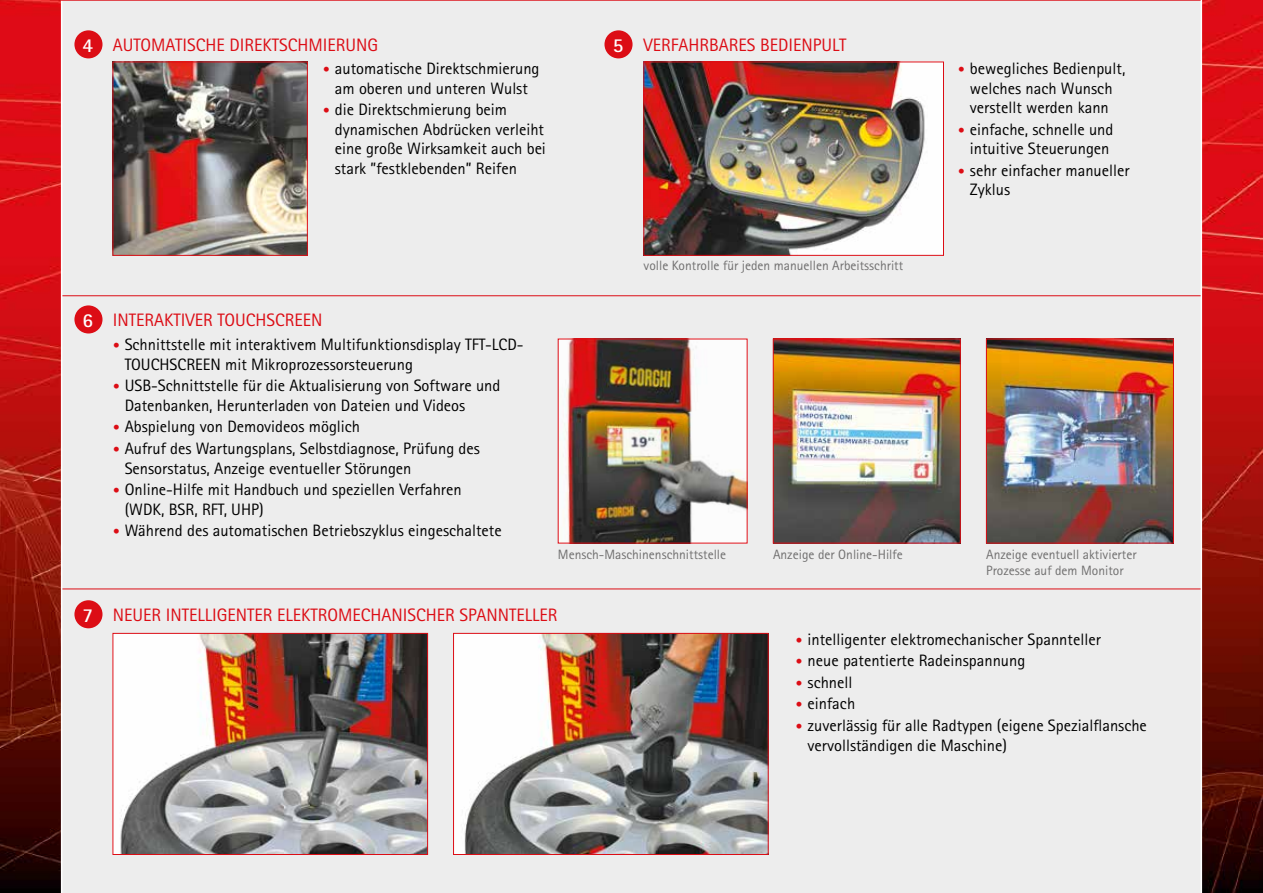
<style>
.page{position:relative;width:1263px;height:893px;background:#fff}
.page>*{position:absolute;margin:0;border:0;box-sizing:border-box;transform-origin:0 0}
.t1{font:700 19.8px "Rotis Sans Serif Std";color:#fff}
.t2{font:18px "Rotis Sans Serif Std";color:#dc0d15}
.t3{font:16.5px/19.5px "Rotis Sans Serif Std";color:#000}
.t4{font:13.5px/16.2px "Rotis Sans Serif Std";color:#706f6f}
.s1{font-weight:700;font-size:19.8px;color:#fff}
.s2{font-weight:700;font-size:13.5px;color:#dc0d15}
</style>
<div class="page">
<img style="left:0;top:0;width:1263px;height:893px">
<div style="left:61px;top:0;width:1141px;height:893px;background:#ededed"></div>
<img style="left:115px;top:635px;width:311px;height:218px">
<div style="left:113px;top:633px;width:315px;height:222px;border:1px solid #dc0d15"></div>
<img style="left:455px;top:635px;width:311px;height:218px">
<div style="left:453px;top:633px;width:315px;height:222px;border:1px solid #dc0d15"></div>
<img style="left:560px;top:341px;width:185px;height:200px">
<img style="left:775px;top:341px;width:183px;height:200px">
<div style="left:773px;top:339px;width:187px;height:204px;border:1px solid #dc0d15"></div>
<img style="left:988px;top:341px;width:184px;height:200px">
<div style="left:986px;top:339px;width:188px;height:204px;border:1px solid #dc0d15"></div>
<img style="left:646px;top:64px;width:296px;height:190px">
<div style="left:644px;top:62px;width:300px;height:194px;border:1px solid #dc0d15"></div>
<img style="left:115px;top:64px;width:191px;height:190px">
<div style="left:113px;top:62px;width:195px;height:194px;border:1px solid #dc0d15"></div>
<div style="left:74px;top:305px;width:28px;height:28px;background:#dc0d15;border-radius:50%"></div>
<div style="left:74px;top:600px;width:28px;height:28px;background:#dc0d15;border-radius:50%"></div>
<div style="left:604px;top:30px;width:28px;height:28px;background:#dc0d15;border-radius:50%"></div>
<div style="left:74px;top:30px;width:28px;height:28px;background:#dc0d15;border-radius:50%"></div>
<hr style="left:61px;top:0;width:1139px;height:1px;background:#dc0d15">
<hr style="left:62px;top:295px;width:1138px;height:1px;background:#dc0d15">
<hr style="left:62px;top:589px;width:1138px;height:1px;background:#dc0d15">
<p class="t2" style="left:83px;top:34px;width:297px"><span class="s1">4</span> AUTOMATISCHE DIREKTSCHMIERUNG</p>
<p class="t2" style="left:613px;top:34px;width:235px"><span class="s1">5</span> VERFAHRBARES BEDIENPULT</p>
<p class="t3" style="left:323px;top:59px;width:218px;text-align:center"><span class="s2">•</span> automatische Direktschmierung am oberen und unteren Wulst</p>
<p class="t3" style="left:335px;top:100px;width:213px;text-indent:-12px"><span class="s2">•</span> die Direktschmierung beim dynamischen Abdrücken verleiht eine große Wirksamkeit auch bei stark ”festklebenden” Reifen</p>
<p class="t1" style="left:83px;top:308px;width:12px">6</p>
<p class="t2" style="left:113px;top:309px;width:211px">INTERAKTIVER TOUCHSCREEN</p>
<p class="t3" style="left:125px;top:335px;width:400px;text-indent:-12px"><span class="s2">•</span> Schnittstelle mit interaktivem Multifunktionsdisplay TFT-LCD-<br>TOUCHSCREEN mit Mikroprozessorsteuerung</p>
<p class="t3" style="left:125px;top:376px;width:377px;text-indent:-12px"><span class="s2">•</span> USB-Schnittstelle für die Aktualisierung von Software und<br>Datenbanken, Herunterladen von Dateien und Videos</p>
<p class="t3" style="left:113px;top:417px;width:249px"><span class="s2">•</span> Abspielung von Demovideos möglich</p>
<p class="t3" style="left:125px;top:439px;width:357px;text-indent:-12px"><span class="s2">•</span> Aufruf des Wartungsplans, Selbstdiagnose, Prüfung des<br>Sensorstatus, Anzeige eventueller Störungen</p>
<p class="t3" style="left:125px;top:480px;width:338px;text-indent:-12px"><span class="s2">•</span> Online-Hilfe mit Handbuch und speziellen Verfahren (WDK, BSR, RFT, UHP)</p>
<p class="t3" style="left:113px;top:521px;width:390px"><span class="s2">•</span> Während des automatischen Betriebszyklus eingeschaltete</p>
<p class="t4" style="left:644px;top:257px;width:261px">volle Kontrolle für jeden manuellen Arbeitsschritt</p>
<p class="t3" style="left:958px;top:59px;width:169px;text-align:center"><span class="s2">•</span> bewegliches Bedienpult, welches nach Wunsch verstellt werden kann</p>
<p class="t3" style="left:958px;top:119px;width:157px;text-align:center"><span class="s2">•</span> einfache, schnelle und intuitive Steuerungen</p>
<p class="t3" style="left:970px;top:160px;width:161px;text-indent:-12px"><span class="s2">•</span> sehr einfacher manueller<br>Zyklus</p>
<p class="t1" style="left:83px;top:603px;width:12px">7</p>
<p class="t4" style="left:558px;top:546px;width:170px">Mensch-Maschinenschnittstelle</p>
<p class="t4" style="left:773px;top:546px;width:131px">Anzeige der Online-Hilfe</p>
<p class="t4" style="left:986px;top:546px;width:152px">Anzeige eventuell aktivierter<br>Prozesse auf dem Monitor</p>
<p class="t2" style="left:113px;top:604px;width:446px">NEUER INTELLIGENTER ELEKTROMECHANISCHER SPANNTELLER</p>
<p class="t3" style="left:795px;top:629px;width:307px"><span class="s2">•</span> intelligenter elektromechanischer Spannteller</p>
<p class="t3" style="left:795px;top:651px;width:231px"><span class="s2">•</span> neue patentierte Radeinspannung</p>
<p class="t3" style="left:795px;top:672px;width:58px"><span class="s2">•</span> schnell</p>
<p class="t3" style="left:795px;top:694px;width:61px"><span class="s2">•</span> einfach</p>
<p class="t3" style="left:807px;top:716px;width:341px;text-indent:-12px"><span class="s2">•</span> zuverlässig für alle Radtypen (eigene Spezialflansche vervollständigen die Maschine)</p>
</div>
